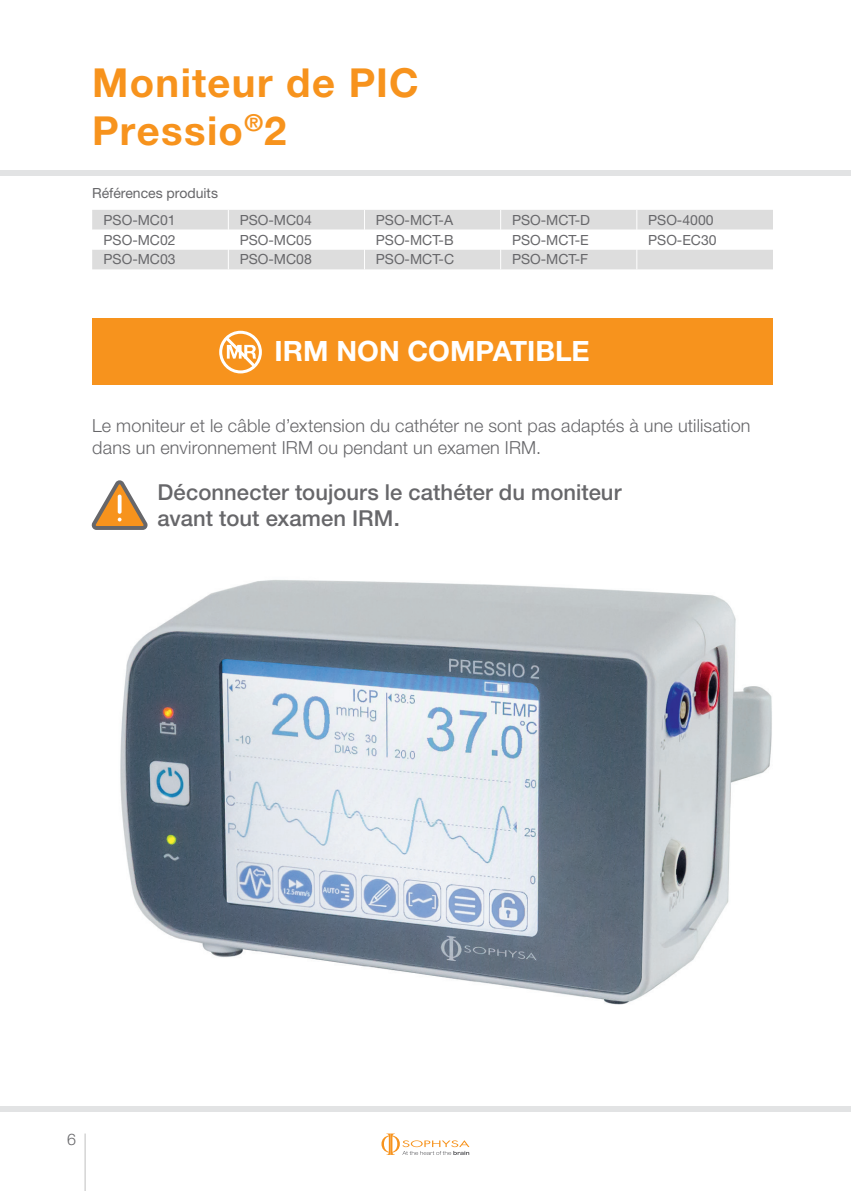
<style>
.page{position:relative;width:851px;height:1191px;background:#fff}
.page>*{position:absolute;margin:0;border:0;box-sizing:border-box;transform-origin:0 0}
.t1{font:700 40px "Helvetica Neue LT Std";letter-spacing:.03em;color:#f7931d}
.Body_c10{font:700 28px "Helvetica Neue LT Std";color:#fff}
.Body_c10-2{font:500 22px "Helvetica Neue LT Std";color:#67676a}
.Body_c10-3{font:300 18px/21.6px "Helvetica Neue LT Std";letter-spacing:.01em;color:#67676a}
.t2{font:300 16px "Helvetica Neue LT Std";color:#67676a}
.t3{font:14px "Helvetica Neue LT Std";color:#67676a}
</style>
<div class="page">
<div style="left:0;top:1106px;width:850px;height:5px;background:#e2e3e4"></div>
<div style="left:0;top:170px;width:850px;height:6px;background:#e2e3e4"></div>
<svg style="left:381px;top:1133px;width:88px;height:22px"></svg>
<hr style="left:85px;top:1133px;width:1px;height:58px;background:#bfbfbf">
<svg style="left:92px;top:210px;width:680px;height:59px"></svg>
<div style="left:92px;top:318px;width:680px;height:67px;background:#f7931d"></div>
<div style="left:219px;top:331px;width:43px;height:42px;border:3px solid #fff;border-radius:50%"></div>
<svg style="left:222px;top:334px;width:37px;height:36px"></svg>
<img style="left:120px;top:580px;width:652px;height:425px">
<svg style="left:91px;top:480px;width:57px;height:50px"></svg>
<hr style="left:118px;top:494px;width:3px;height:20px;background:#fff;border-radius:2px">
<p class="t1" style="left:92px;top:58px;width:328px">Moniteur de PIC</p>
<p class="t1" style="left:92px;top:106px;width:196px">Pressio<sup>®</sup>2</p>
<p class="t3" style="left:92px;top:185px;width:127px">Références produits</p>
<p class="t3" style="left:103px;top:211px;width:74px">PSO-MC01</p>
<p class="t3" style="left:240px;top:211px;width:74px">PSO-MC04</p>
<p class="t3" style="left:376px;top:211px;width:79px">PSO-MCT-A</p>
<p class="t3" style="left:512px;top:211px;width:80px">PSO-MCT-D</p>
<p class="t3" style="left:648px;top:211px;width:67px">PSO-4000</p>
<p class="t3" style="left:103px;top:231px;width:74px">PSO-MC02</p>
<p class="t3" style="left:240px;top:231px;width:74px">PSO-MC05</p>
<p class="t3" style="left:376px;top:231px;width:79px">PSO-MCT-B</p>
<p class="t3" style="left:512px;top:231px;width:78px">PSO-MCT-E</p>
<p class="t3" style="left:648px;top:231px;width:70px">PSO-EC30</p>
<p class="t3" style="left:103px;top:251px;width:74px">PSO-MC03</p>
<p class="t3" style="left:240px;top:251px;width:74px">PSO-MC08</p>
<p class="t3" style="left:376px;top:251px;width:80px">PSO-MCT-C</p>
<p class="t3" style="left:512px;top:251px;width:78px">PSO-MCT-F</p>
<p class="Body_c10" style="left:274px;top:334px;width:317px">IRM NON COMPATIBLE</p>
<p class="Body_c10-3" style="left:92px;top:415px;width:660px">Le moniteur et le câble d’extension du cathéter ne sont pas adaptés à une utilisation dans un environnement IRM ou pendant un examen IRM.</p>
<p class="Body_c10-2" style="left:157px;top:479px;width:465px">Déconnecter toujours le cathéter du moniteur</p>
<p class="Body_c10-2" style="left:157px;top:505px;width:244px">avant tout examen IRM.</p>
<p class="t2" style="left:67px;top:1129px;width:10px">6</p>
</div>
